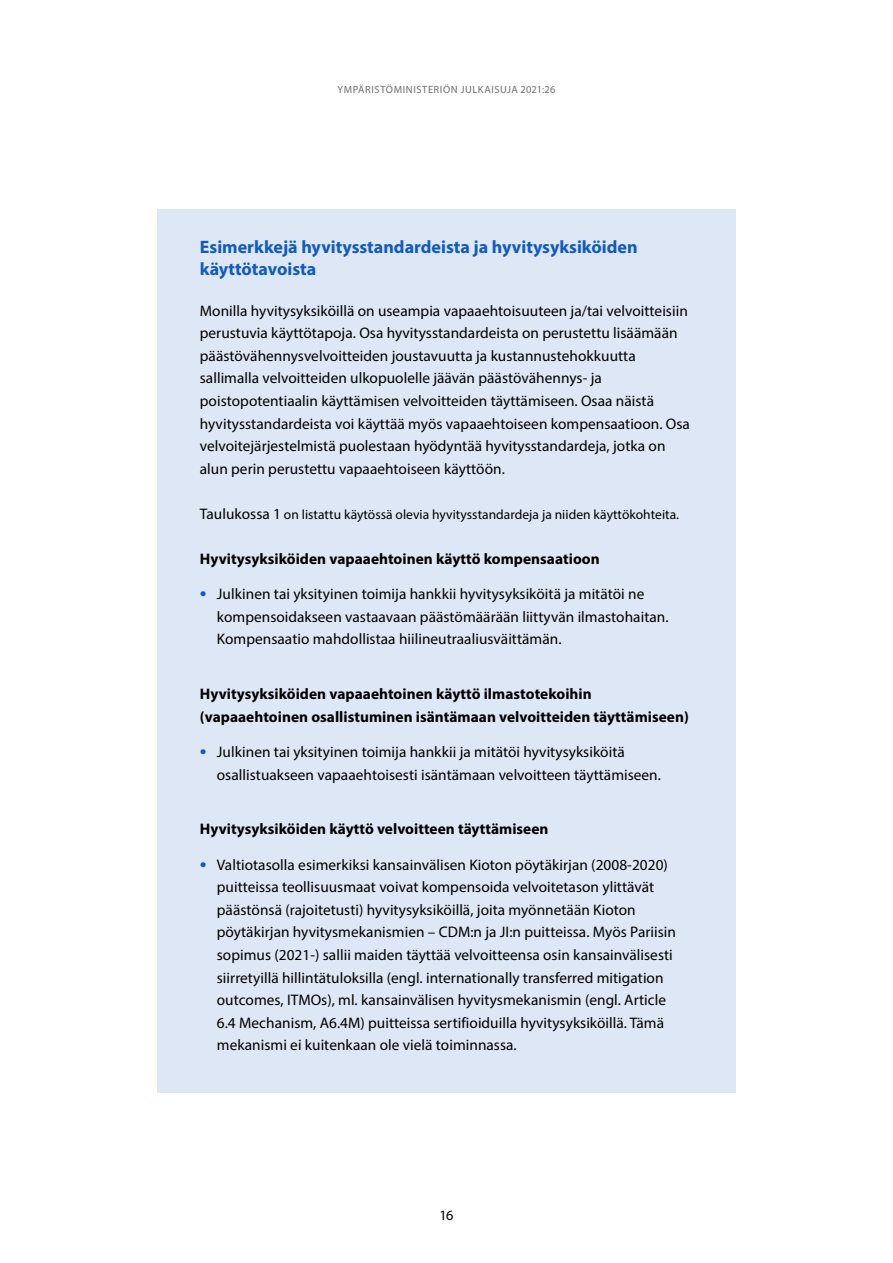
<style>
.page{position:relative;width:893px;height:1263px;background:#fff}
.page>*{position:absolute;margin:0;border:0;box-sizing:border-box;transform-origin:0 0}
.laatikko-otsikko{font:700 18px/22.5px "Myriad Pro";color:#115ac0}
.Laatikkoteksti{font:15.3px/22.5px "Myriad Pro";letter-spacing:.005em;color:#000}
.Laatikkoteksti-2{font:700 15.3px/22.5px "Myriad Pro";letter-spacing:.005em;color:#000}
.t1{font:14.25px "Myriad Pro";color:#000}
.Laatikkoteksti-3{font:13.5px "Myriad Pro";letter-spacing:.005em;color:#000}
.t2{font:10.5px "Myriad Pro";letter-spacing:.035em;color:#6e6e6d}
.s1{font-size:15.3px}
.s2{font-size:24px;color:#115ac0}
</style>
<div class="page">
<div style="left:157px;top:209px;width:579px;height:92px;background:#dee7f6"></div>
<div style="left:157px;top:283px;width:579px;height:233px;background:#dee7f6"></div>
<div style="left:157px;top:486px;width:579px;height:75px;background:#dee7f6"></div>
<div style="left:157px;top:531px;width:579px;height:75px;background:#dee7f6"></div>
<div style="left:157px;top:566px;width:579px;height:120px;background:#dee7f6"></div>
<div style="left:157px;top:666px;width:579px;height:98px;background:#dee7f6"></div>
<div style="left:157px;top:724px;width:579px;height:98px;background:#dee7f6"></div>
<div style="left:157px;top:802px;width:579px;height:74px;background:#dee7f6"></div>
<div style="left:157px;top:837px;width:579px;height:255px;background:#dee7f6"></div>
<p class="t2" style="left:338px;top:83px;width:34px">Ympärist</p>
<p class="t2" style="left:386px;top:83px;width:15px">öministeri</p>
<p class="t2" style="left:443px;top:83px;width:25px">ön julkaisuja</p>
<p class="t2" style="left:521px;top:83px;width:36px">2021:26</p>
<p class="laatikko-otsikko" style="left:200px;top:235px;width:439px">Esimerkkejä hyvitysstandardeista ja hyvitysyksiköiden käyttötavoista</p>
<p class="Laatikkoteksti" style="left:200px;top:299px;width:492px">Monilla hyvitysyksiköillä on useampia vapaaehtoisuuteen ja/tai velvoitteisiin perustuvia käyttötapoja. Osa hyvitysstandardeista on perustettu lisäämään päästövähennysvelvoitteiden joustavuutta ja kustannustehokkuutta sallimalla velvoitteiden ulkopuolelle jäävän päästövähennys- ja poistopotentiaalin käyttämisen velvoitteiden täyttämiseen. Osaa näistä hyvitysstandardeista voi käyttää myös vapaaehtoiseen kompensaatioon. Osa velvoitejärjestelmistä puolestaan hyödyntää hyvitysstandardeja, jotka on alun perin perustettu vapaaehtoiseen käyttöön.</p>
<p class="Laatikkoteksti-3" style="left:200px;top:506px;width:481px"><span class="s1">Taulukossa 1</span> on listattu käytössä olevia hyvitysstandardeja ja niiden käyttökohteita.</p>
<p class="Laatikkoteksti-2" style="left:200px;top:547px;width:401px">Hyvitysyksiköiden vapaaehtoinen käyttö kompensaatioon</p>
<p class="Laatikkoteksti" style="left:217px;top:582px;width:453px;text-indent:-17px"><span class="s2">•</span> Julkinen tai yksityinen toimija hankkii hyvitysyksiköitä ja mitätöi ne kompensoidakseen vastaavaan päästömäärään liittyvän ilmastohaitan.<br>Kompensaatio mahdollistaa hiilineutraaliusväittämän.</p>
<p class="Laatikkoteksti-2" style="left:200px;top:682px;width:490px">Hyvitysyksiköiden vapaaehtoinen käyttö ilmastotekoihin (vapaaehtoinen osallistuminen isäntämaan velvoitteiden täyttämiseen)</p>
<p class="Laatikkoteksti" style="left:217px;top:740px;width:446px;text-indent:-17px"><span class="s2">•</span> Julkinen tai yksityinen toimija hankkii ja mitätöi hyvitysyksiköitä osallistuakseen vapaaehtoisesti isäntämaan velvoitteen täyttämiseen.</p>
<p class="Laatikkoteksti-2" style="left:200px;top:817px;width:350px">Hyvitysyksiköiden käyttö velvoitteen täyttämiseen</p>
<p class="Laatikkoteksti" style="left:217px;top:853px;width:461px;text-indent:-17px"><span class="s2">•</span> Valtiotasolla esimerkiksi kansainvälisen Kioton pöytäkirjan (2008-2020) puitteissa teollisuusmaat voivat kompensoida velvoitetason ylittävät päästönsä (rajoitetusti) hyvitysyksiköillä, joita myönnetään Kioton pöytäkirjan hyvitysmekanismien – CDM:n ja JI:n puitteissa. Myös Pariisin sopimus (2021-) sallii maiden täyttää velvoitteensa osin kansainvälisesti siirretyillä hillintätuloksilla (engl. internationally transferred mitigation outcomes, ITMOs), ml. kansainvälisen hyvitysmekanismin (engl. Article 6.4 Mechanism, A6.4M) puitteissa sertifioiduilla hyvitysyksiköillä. Tämä mekanismi ei kuitenkaan ole vielä toiminnassa.</p>
<p class="t1" style="left:439px;top:1206px;width:16px">16</p>
</div>
